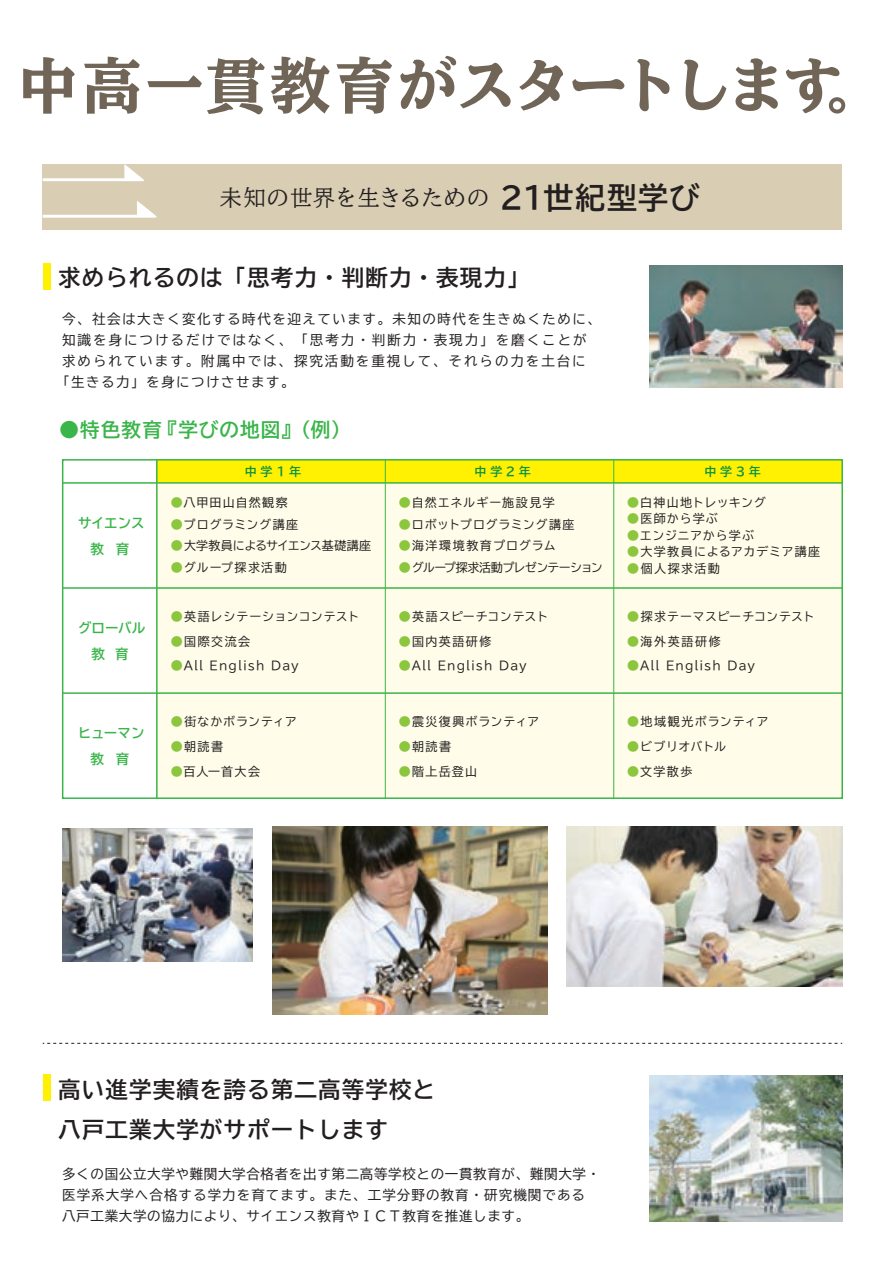
<style>
.page{position:relative;width:885px;height:1264px;background:#fff}
.page>*{position:absolute;margin:0;border:0;box-sizing:border-box;transform-origin:0 0}
.t1{font:60px "Tsutawaru Mincho H";letter-spacing:-.01em;color:#716557}
.t2{font:700 22.5px/40.5px "Tsutawaru Go Std";letter-spacing:.05em;color:#231f20}
.t3{font:500 22.5px "Tsutawaru Min Std";color:#231f20}
.t4{font:700 19.5px "Tsutawaru Go Std";letter-spacing:.06em;color:#3ab54a}
.t5{font:13.5px/21px "Tsutawaru Go Std";letter-spacing:.05em;color:#231f20}
.t6{font:13.5px "Tsutawaru Go Std";letter-spacing:.145em;color:#231f20}
.t7{font:13.5px "Tsutawaru Go Std";letter-spacing:.095em;color:#231f20}
.t8{font:700 13.5px/25.5px "Tsutawaru Go Std";letter-spacing:-.01em;color:#3ab54a;text-align:center}
.t9{font:12px "Tsutawaru Go Std";letter-spacing:.08em;color:#231f20}
.t10{font:12px "Tsutawaru Go Std";letter-spacing:.1em;color:#231f20}
.t11{font:12px "Tsutawaru Go Std";letter-spacing:.02em;color:#231f20}
.t12{font:12px "Tsutawaru Go Std";letter-spacing:-.055em;color:#231f20}
.t13{font:12px "Tsutawaru Go Std";letter-spacing:-.015em;color:#231f20}
.t14{font:12px "Tsutawaru Go Std";letter-spacing:.03em;color:#231f20}
.t15{font:12px "Tsutawaru Go Std";letter-spacing:.055em;color:#231f20}
.t16{font:700 12px "Tsutawaru Go Std";letter-spacing:.29em;color:#0d9344}
.t17{font:12px "Tsutawaru Go Std";letter-spacing:.025em;color:#231f20}
.t18{font:12px "Tsutawaru Go Std";letter-spacing:.06em;color:#231f20}
.t19{font:12px "Tsutawaru Go Std";letter-spacing:.11em;color:#231f20}
.s1{font-family:"Tsutawaru Go Std";font-weight:700;font-size:30px}
.s2{color:#8bc63e}
</style>
<div class="page">
<div style="left:157px;top:483px;width:685px;height:315px;background:#fffde9"></div>
<div style="left:156px;top:460px;width:686px;height:23px;background:#fff101"></div>
<div style="left:43px;top:263px;width:8px;height:26px;background:#fff101"></div>
<div style="left:43px;top:1074px;width:8px;height:27px;background:#fff101"></div>
<div style="left:43px;top:164px;width:799px;height:65px;background:#d9ceb3"></div>
<svg style="left:43px;top:201px;width:114px;height:17px"></svg>
<svg style="left:43px;top:164px;width:101px;height:17px"></svg>
<img style="left:649px;top:1075px;width:193px;height:146px">
<img style="left:63px;top:828px;width:189px;height:133px">
<img style="left:649px;top:265px;width:193px;height:122px">
<div style="left:62px;top:459px;width:781px;height:340px;border:2px solid #3ab54a"></div>
<img style="left:272px;top:826px;width:276px;height:187px">
<img style="left:567px;top:826px;width:275px;height:160px">
<svg style="left:43px;top:1042px;width:799px;height:1px"></svg>
<hr style="left:63px;top:482px;width:779px;height:1px;background:#3ab54a">
<hr style="left:63px;top:587px;width:779px;height:1px;background:#3ab54a">
<hr style="left:63px;top:692px;width:779px;height:1px;background:#3ab54a">
<hr style="left:156px;top:460px;width:2px;height:338px;background:#3ab54a">
<hr style="left:385px;top:460px;width:1px;height:338px;background:#3ab54a">
<hr style="left:613px;top:460px;width:1px;height:338px;background:#3ab54a">
<h1 class="t1" style="left:18px;top:55px;width:869px">中高一貫教育がスタートします。</h1>
<h2 class="t3" style="left:219px;top:180px;width:482px">未知の世界を生きるための <span class="s1">21世紀型学び</span></h2>
<h2 class="t2" style="left:58px;top:257px;width:473px">求められるのは「思考力・判断力・表現力」</h2>
<p class="t7" style="left:62px;top:308px;width:540px">今、社会は大きく変化する時代を迎えています。未知の時代を生きぬくために、</p>
<p class="t6" style="left:62px;top:329px;width:526px">知識を身につけるだけではなく、「思考力・判断力・表現力」を磨くことが</p>
<p class="t6" style="left:62px;top:350px;width:525px">求められています。附属中では、探究活動を重視して、それらの力を土台に</p>
<p class="t7" style="left:56px;top:371px;width:240px">「生きる力」を身につけさせます。</p>
<h3 class="t4" style="left:59px;top:413px;width:292px">●特色教育『学びの地図』（例）</h3>
<p class="t8" style="left:78px;top:510px;width:68px">サイエンス教 育</p>
<p class="t8" style="left:78px;top:615px;width:69px">グローバル教 育</p>
<p class="t8" style="left:78px;top:720px;width:68px">ヒューマン教 育</p>
<p class="t16" style="left:245px;top:462px;width:58px">中学１年</p>
<p class="t16" style="left:475px;top:462px;width:58px">中学2年</p>
<p class="t16" style="left:704px;top:462px;width:58px">中学3年</p>
<p class="t10" style="left:171px;top:492px;width:119px"><span class="s2">●</span>八甲田山自然観察</p>
<p class="t9" style="left:171px;top:514px;width:129px"><span class="s2">●</span>プログラミング講座</p>
<p class="t13" style="left:171px;top:536px;width:202px"><span class="s2">●</span>大学教員によるサイエンス基礎講座</p>
<p class="t19" style="left:171px;top:557px;width:117px"><span class="s2">●</span>グループ探求活動</p>
<p class="t9" style="left:171px;top:606px;width:190px"><span class="s2">●</span>英語レシテーションコンテスト</p>
<p class="t9" style="left:171px;top:631px;width:81px"><span class="s2">●</span>国際交流会</p>
<p class="t9" style="left:171px;top:656px;width:129px"><span class="s2">●</span>All English Day</p>
<p class="t9" style="left:171px;top:711px;width:128px"><span class="s2">●</span>街なかボランティア</p>
<p class="t9" style="left:171px;top:736px;width:54px"><span class="s2">●</span>朝読書</p>
<p class="t9" style="left:171px;top:761px;width:91px"><span class="s2">●</span>百人一首大会</p>
<p class="t9" style="left:399px;top:492px;width:158px"><span class="s2">●</span>自然エネルギー施設見学</p>
<p class="t15" style="left:399px;top:514px;width:177px"><span class="s2">●</span>ロボットプログラミング講座</p>
<p class="t10" style="left:399px;top:536px;width:158px"><span class="s2">●</span>海洋環境教育プログラム</p>
<p class="t12" style="left:399px;top:557px;width:206px"><span class="s2">●</span>グループ探求活動プレゼンテーション</p>
<p class="t11" style="left:399px;top:606px;width:151px"><span class="s2">●</span>英語スピーチコンテスト</p>
<p class="t9" style="left:399px;top:631px;width:94px"><span class="s2">●</span>国内英語研修</p>
<p class="t9" style="left:399px;top:656px;width:129px"><span class="s2">●</span>All English Day</p>
<p class="t9" style="left:399px;top:711px;width:142px"><span class="s2">●</span>震災復興ボランティア</p>
<p class="t9" style="left:399px;top:736px;width:54px"><span class="s2">●</span>朝読書</p>
<p class="t9" style="left:399px;top:761px;width:80px"><span class="s2">●</span>階上岳登山</p>
<p class="t17" style="left:627px;top:492px;width:140px"><span class="s2">●</span>白神山地トレッキング</p>
<p class="t9" style="left:627px;top:509px;width:92px"><span class="s2">●</span>医師から学ぶ</p>
<p class="t18" style="left:627px;top:525px;width:128px"><span class="s2">●</span>エンジニアから学ぶ</p>
<p class="t9" style="left:627px;top:542px;width:195px"><span class="s2">●</span>大学教員によるアカデミア講座</p>
<p class="t9" style="left:627px;top:558px;width:94px"><span class="s2">●</span>個人探求活動</p>
<p class="t14" style="left:627px;top:606px;width:189px"><span class="s2">●</span>探求テーマスピーチコンテスト</p>
<p class="t9" style="left:627px;top:631px;width:95px"><span class="s2">●</span>海外英語研修</p>
<p class="t9" style="left:627px;top:656px;width:129px"><span class="s2">●</span>All English Day</p>
<p class="t9" style="left:627px;top:711px;width:143px"><span class="s2">●</span>地域観光ボランティア</p>
<p class="t11" style="left:627px;top:736px;width:101px"><span class="s2">●</span>ビブリオバトル</p>
<p class="t9" style="left:627px;top:761px;width:67px"><span class="s2">●</span>文学散歩</p>
<h2 class="t2" style="left:58px;top:1069px;width:378px">高い進学実績を誇る第二高等学校と八戸工業大学がサポートします</h2>
<p class="t5" style="left:62px;top:1163px;width:539px">多くの国公立大学や難関大学合格者を出す第二高等学校との一貫教育が、難関大学・医学系大学へ合格する学力を育てます。また、工学分野の教育・研究機関である八戸工業大学の協力により、サイエンス教育やＩＣＴ教育を推進します。</p>
</div>
